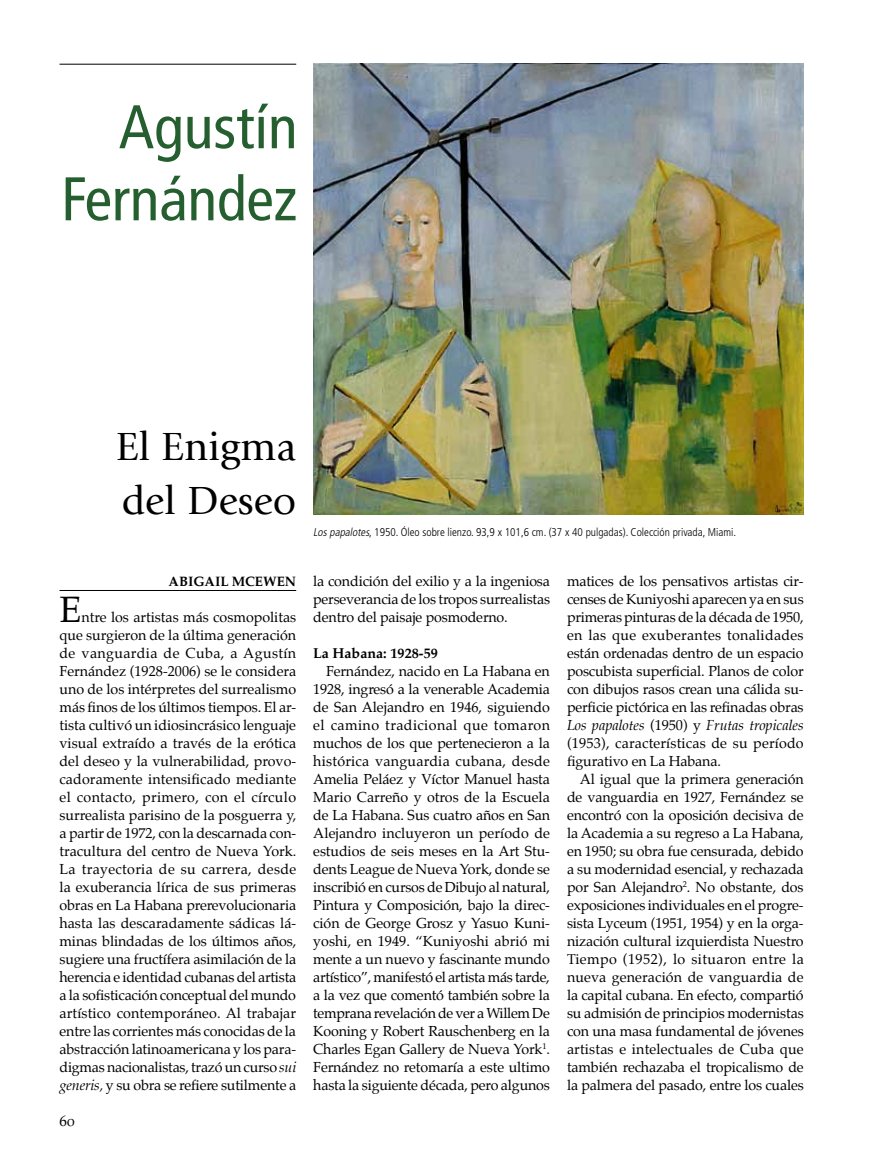
<style>
.page{position:relative;width:893px;height:1170px;background:#fff}
.page>*{position:absolute;margin:0;border:0;box-sizing:border-box;transform-origin:0 0}
.t1{font:condensed 61.5px/72px "Frutiger";letter-spacing:-.005em;color:#255f2f;text-align:right}
.t2{font:40.95px/54px "Giovanni";color:#000}
.t3{font:36px "Palatino";color:#000}
.t4{font:15px "Palatino SC";color:#000}
.t5{font:14.25px/18px "Palatino";letter-spacing:-.01em;color:#000;text-align:justify}
.t6{font:700 14.25px "Palatino";color:#000}
.t7{font:700 13.5px "Palatino";color:#000}
.t8{font:300 condensed 11.25px "Frutiger";color:#000}
.s1{font-style:italic}
</style>
<div class="page">
<hr style="left:60px;top:64px;width:236px;height:1px;background:#000">
<img style="left:313px;top:64px;width:491px;height:450px">
<hr style="left:60px;top:590px;width:236px;height:1px;background:#000">
<h1 class="t1" style="left:61px;top:91px;width:238px">Agustín<br>Fernández</h1>
<h2 class="t2" style="left:116px;top:420px;width:182px">El Enigma del Deseo</h2>
<p class="t7" style="left:169px;top:569px;width:129px">Abigail McEwen</p>
<h3 class="t3" style="left:60px;top:579px;width:23px">E</h3>
<p class="t5" style="left:60px;top:608px;width:238px;text-indent:22px">ntre los artistas más cosmopolitas que surgieron de la última generación de vanguardia de Cuba, a Agustín Fernández (1928-2006) se le considera uno de los intérpretes del surrealismo más finos de los últimos tiempos. El ar&shy;tista cultivó un idiosincrásico lenguaje visual extraído a través de la erótica del deseo y la vulnerabilidad, provo&shy;cadoramente intensificado mediante el contacto, primero, con el círculo surrealista parisino de la posguerra y, a partir de 1972, con la descarnada con&shy;tracultura del centro de Nueva York.<br>La trayectoria de su carrera, desde la exuberancia lírica de sus primeras obras en La Habana prerevolucionaria hasta las descaradamente sádicas lá&shy;minas blindadas de los últimos años, sugiere una fructífera asimilación de la herencia e identidad cubanas del artista a la sofisticación conceptual del mundo artístico contemporáneo. Al trabajar entre las corrientes más conocidas de la abstracción latinoamericana y los para&shy;digmas nacionalistas, trazó un curso <span class="s1">sui generis,</span> y su obra se refiere sutilmente a</p>
<p class="t4" style="left:60px;top:1112px;width:16px">60</p>
<p class="t8" style="left:313px;top:525px;width:424px"><span class="s1">Lospapalotes</span>, 1950. Óleo sobre lienzo. 93,9 x 101,6 cm. (37 x 40 pulgadas). Colección privada, Miami.</p>
<p class="t5" style="left:313px;top:571px;width:238px">la condición del exilio y a la ingeniosa perseverancia de los tropos surrealistas dentro del paisaje posmoderno.</p>
<p class="t6" style="left:313px;top:640px;width:126px">La Habana: 1928-59</p>
<p class="t5" style="left:313px;top:661px;width:238px;text-indent:13px">Fernández, nacido en La Habana en 1928, ingresó a la venerable Academia de San Alejandro en 1946, siguiendo el camino tradicional que tomaron muchos de los que pertenecieron a la histórica vanguardia cubana, desde Amelia Peláez y Víctor Manuel hasta Mario Carreño y otros de la Escuela de La Habana. Sus cuatro años en San Alejandro incluyeron un período de estudios de seis meses en la Art Stu&shy;dents League de Nueva York, donde se inscribió en cursos de Dibujo al natural, Pintura y Composición, bajo la direc&shy;ción de George Grosz y Yasuo Kuni&shy;yoshi, en 1949. “Kuniyoshi abrió mi mente a un nuevo y fascinante mundo artístico”, manifestó el artista más tarde, a la vez que comentó también sobre la temprana revelación de ver a Willem De Kooning y Robert Rauschenberg en la Charles Egan Gallery de Nueva York<sup>1</sup>.<br>Fernández no retomaría a este ultimo hasta la siguiente década, pero algunos</p>
<p class="t5" style="left:567px;top:572px;width:238px">matices de los pensativos artistas cir&shy;censes de Kuniyoshi aparecen ya en sus primeras pinturas de la década de 1950, en las que exuberantes tonalidades están ordenadas dentro de un espacio poscubista superficial. Planos de color con dibujos rasos crean una cálida su&shy;perficie pictórica en las refinadas obras <span class="s1">Los papalotes</span> (1950) y <span class="s1">Frutas tropicales </span>(1953), características de su período figurativo en La Habana.</p>
<p class="t5" style="left:567px;top:769px;width:238px;text-indent:13px">Al igual que la primera generación de vanguardia en 1927, Fernández se encontró con la oposición decisiva de la Academia a su regreso a La Habana, en 1950; su obra fue censurada, debido a su modernidad esencial, y rechazada por San Alejandro<sup>2</sup>. No obstante, dos exposiciones individuales en el progre&shy;sista Lyceum (1951, 1954) y en la orga&shy;nización cultural izquierdista Nuestro Tiempo (1952), lo situaron entre la nueva generación de vanguardia de la capital cubana. En efecto, compartió su admisión de principios modernistas con una masa fundamental de jóvenes artistas e intelectuales de Cuba que también rechazaba el tropicalismo de la palmera del pasado, entre los cuales</p>
</div>
